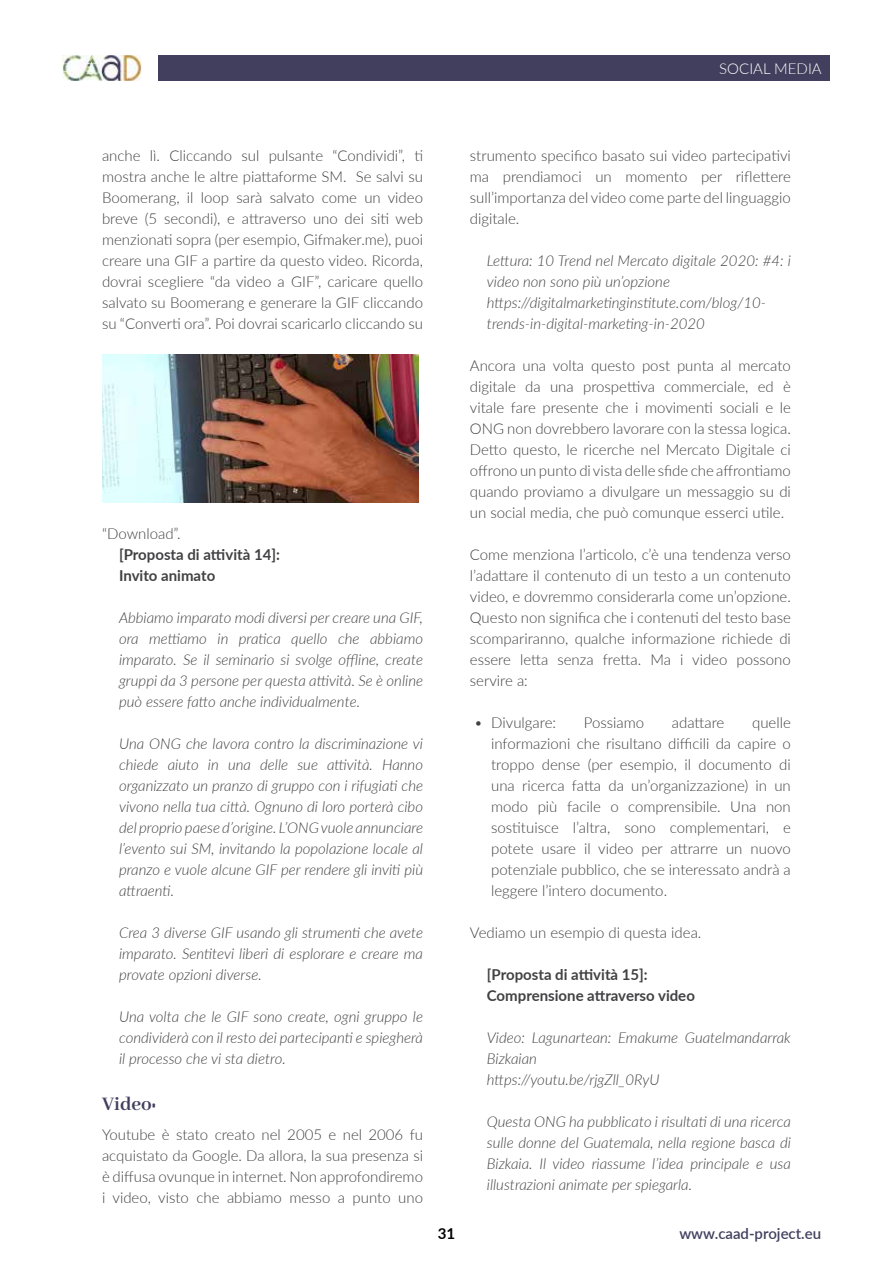
<style>
.page{position:relative;width:893px;height:1263px;background:#fff}
.page>*{position:absolute;margin:0;border:0;box-sizing:border-box;transform-origin:0 0}
.t1{font:700 21px "Abhaya Libre";color:#423f5e}
.t2{font:300 15px/21px "Lato";color:#414042;text-align:justify}
.t3{font:italic 300 15px/21px "Lato";color:#414042;text-align:justify}
.t4{font:700 15px/21px "Lato";color:#414042}
.t5{font:600 15px "Lato";color:#423f5e}
.t6{font:300 15px "Lato";color:#fff}
.t7{font:700 15px "Lato";color:#000}
</style>
<div class="page">
<div style="left:158px;top:55px;width:672px;height:26px;background:#423f5e"></div>
<img style="left:63px;top:55px;width:78px;height:26px">
<img style="left:102px;top:355px;width:317px;height:147px">
<p class="t6" style="left:719px;top:58px;width:104px">Social media</p>
<p class="t2" style="left:102px;top:144px;width:323px">anche lì. Cliccando sul pulsante “Condividi”, ti mostra anche le altre piattaforme SM. Se salvi su Boomerang, il loop sarà salvato come un video breve (5 secondi), e attraverso uno dei siti web menzionati sopra (per esempio, Gifmaker.me), puoi creare una GIF a partire da questo video. Ricorda, dovrai scegliere “da video a GIF”, caricare quello salvato su Boomerang e generare la GIF cliccando su “Converti ora”. Poi dovrai scaricarlo cliccando su</p>
<p class="t2" style="left:102px;top:522px;width:80px">“Download”.</p>
<p class="t4" style="left:119px;top:543px;width:162px">[Proposta di attività 14]:<br>Invito animato</p>
<p class="t3" style="left:119px;top:606px;width:306px">Abbiamo imparato modi diversi per creare una GIF, ora mettiamo in pratica quello che abbiamo imparato. Se il seminario si svolge offline, create gruppi da 3 persone per questa attività. Se è online può essere fatto anche individualmente.</p>
<p class="t3" style="left:119px;top:732px;width:306px">Una ONG che lavora contro la discriminazione vi chiede aiuto in una delle sue attività. Hanno organizzato un pranzo di gruppo con i rifugiati che vivono nella tua città. Ognuno di loro porterà cibo del proprio paese d’origine. L’ONG vuole annunciare l’evento sui SM, invitando la popolazione locale al pranzo e vuole alcune GIF per rendere gli inviti più attraenti.</p>
<p class="t3" style="left:119px;top:921px;width:306px">Crea 3 diverse GIF usando gli strumenti che avete imparato. Sentitevi liberi di esplorare e creare ma provate opzioni diverse.</p>
<p class="t3" style="left:119px;top:1005px;width:306px">Una volta che le GIF sono create, ogni gruppo le condividerà con il resto dei partecipanti e spiegherà il processo che vi sta dietro.</p>
<h1 class="t1" style="left:102px;top:1093px;width:56px">Video:</h1>
<p class="t2" style="left:102px;top:1123px;width:323px">Youtube è stato creato nel 2005 e nel 2006 fu acquistato da Google. Da allora, la sua presenza si è diffusa ovunque in internet. Non approfondiremo i video, visto che abbiamo messo a punto uno</p>
<p class="t7" style="left:438px;top:1223px;width:19px">31</p>
<p class="t2" style="left:470px;top:144px;width:323px">strumento specifico basato sui video partecipativi ma prendiamoci un momento per riflettere sull’importanza del video come parte del linguaggio digitale.</p>
<p class="t3" style="left:487px;top:249px;width:306px;text-align:left">Lettura: 10 Trend nel Mercato digitale 2020: #4: i video non sono più un’opzione https://digitalmarketinginstitute.com/blog/10- trends-in-digital-marketing-in-2020</p>
<p class="t2" style="left:470px;top:354px;width:323px">Ancora una volta questo post punta al mercato digitale da una prospettiva commerciale, ed è vitale fare presente che i movimenti sociali e le ONG non dovrebbero lavorare con la stessa logica.<br>Detto questo, le ricerche nel Mercato Digitale ci offrono un punto di vista delle sfide che affrontiamo quando proviamo a divulgare un messaggio su di un social media, che può comunque esserci utile.</p>
<p class="t2" style="left:470px;top:543px;width:323px">Come menziona l’articolo, c’è una tendenza verso l’adattare il contenuto di un testo a un contenuto video, e dovremmo considerarla come un’opzione.<br>Questo non significa che i contenuti del testo base scompariranno, qualche informazione richiede di essere letta senza fretta. Ma i video possono servire a:</p>
<p class="t2" style="left:474px;top:711px;width:83px">• Divulgare:</p>
<p class="t2" style="left:584px;top:711px;width:62px">Possiamo</p>
<p class="t2" style="left:672px;top:711px;width:54px">adattare</p>
<p class="t2" style="left:491px;top:711px;width:301px;text-indent:261px">quelle informazioni che risultano difficili da capire o troppo dense (per esempio, il documento di una ricerca fatta da un’organizzazione) in un modo più facile o comprensibile. Una non sostituisce l’altra, sono complementari, e potete usare il video per attrarre un nuovo potenziale pubblico, che se interessato andrà a leggere l’intero documento.</p>
<p class="t2" style="left:470px;top:921px;width:233px">Vediamo un esempio di questa idea.</p>
<p class="t4" style="left:487px;top:963px;width:210px">[Proposta di attività 15]:<br>Comprensione attraverso video</p>
<p class="t3" style="left:487px;top:1026px;width:306px;text-align:left">Video: Lagunartean: Emakume Guatelmandarrak<br>Bizkaian<br>https://youtu.be/rjgZll_0RyU</p>
<p class="t3" style="left:487px;top:1110px;width:306px">Questa ONG ha pubblicato i risultati di una ricerca sulle donne del Guatemala, nella regione basca di Bizkaia. Il video riassume l’idea principale e usa illustrazioni animate per spiegarla.</p>
<p class="t5" style="left:679px;top:1223px;width:143px">www.caad-project.eu</p>
</div>
